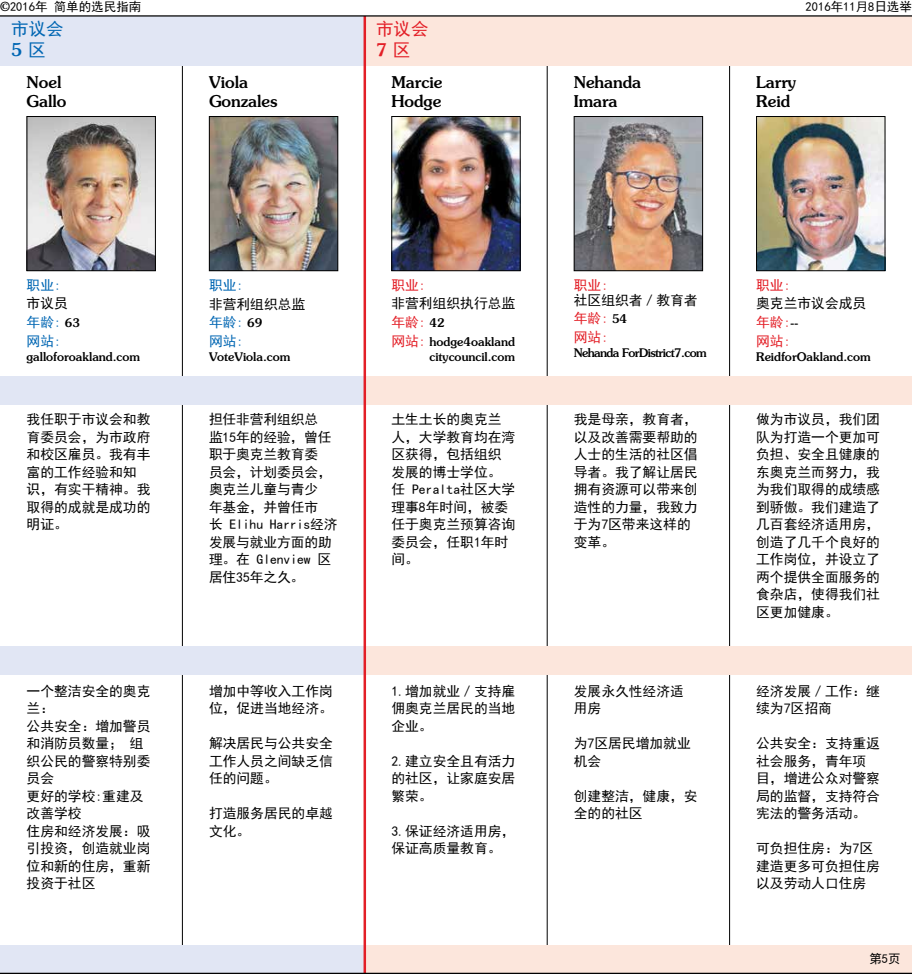
<style>
.page{position:relative;width:912px;height:974px;background:#fff}
.page>*{position:absolute;margin:0;border:0;box-sizing:border-box;transform-origin:0 0}
.t1{font:17.5px "Sim Hei";color:#0066b3}
.t2{font:17.5px "Sim Hei";color:#e31f27}
.t3{font:500 17.5px "Souvenir Std";color:#0066b3}
.t4{font:500 17.5px "Souvenir Std";color:#e31f27}
.t5{font:500 16.25px/18.8px "Souvenir Std";color:#000}
.t6{font:13.75px/17.5px "Sim Hei";color:#000}
.t7{font:13.75px/18.8px "Sim Hei";color:#0066b3}
.t8{font:13.75px "Sim Hei";color:#e31f27}
.t9{font:12.5px "Sim Hei";color:#000}
.t10{font:500 11.88px/15px "Souvenir Std";color:#000;text-align:right}
.t11{font:500 11.88px "Souvenir Std";letter-spacing:-.05em;color:#000}
.s1{font-family:"Souvenir Std";font-weight:500}
.s2{font-family:"Sim Hei";font-weight:400}
.s3{color:#000}
.s4{font-family:"Souvenir Std";font-weight:500;font-size:11.88px;color:#000}
.s5{color:#0066b3}
.s6{font-family:"Souvenir Std";font-weight:500;font-size:11.88px}
.s7{color:#e31f27}
.s8{font-family:"Sim Hei";font-weight:400;font-size:13.75px;color:#e31f27}
</style>
<div class="page">
<img style="left:29px;top:118px;width:125px;height:151px">
<div style="left:27px;top:116px;width:129px;height:155px;border:1px solid #000"></div>
<hr style="left:182px;top:32px;width:1px;height:926px;background:#000">
<img style="left:393px;top:118px;width:125px;height:151px">
<div style="left:391px;top:116px;width:129px;height:155px;border:1px solid #000"></div>
<hr style="left:546px;top:32px;width:1px;height:926px;background:#000">
<img style="left:575px;top:118px;width:125px;height:151px">
<div style="left:573px;top:116px;width:129px;height:155px;border:1px solid #000"></div>
<hr style="left:729px;top:39px;width:1px;height:925px;background:#000">
<img style="left:758px;top:118px;width:125px;height:151px">
<div style="left:756px;top:116px;width:129px;height:155px;border:1px solid #000"></div>
<img style="left:211px;top:118px;width:125px;height:151px">
<div style="left:209px;top:116px;width:129px;height:155px;border:1px solid #000"></div>
<div style="left:0;top:16px;width:364px;height:49px;background:#e1e6f4"></div>
<div style="left:365px;top:16px;width:546px;height:49px;background:#fce6dc"></div>
<div style="left:0;top:376px;width:365px;height:29px;background:#e1e6f4"></div>
<div style="left:0;top:647px;width:365px;height:28px;background:#e1e6f4"></div>
<div style="left:0;top:945px;width:365px;height:29px;background:#e1e6f4"></div>
<div style="left:364px;top:376px;width:547px;height:29px;background:#fce6dc"></div>
<div style="left:364px;top:647px;width:547px;height:28px;background:#fce6dc"></div>
<div style="left:365px;top:945px;width:546px;height:29px;background:#fce6dc"></div>
<hr style="left:363px;top:16px;width:3px;height:957px;background:#e31f27">
<hr style="left:0;top:973px;width:911px;height:1px;background:#000">
<hr style="left:0;top:15px;width:911px;height:2px;background:#000">
<p class="t9" style="left:0;top:0;width:143px"><span class="s1">©</span>2016年 简单的选民指南</p>
<p class="t9" style="left:805px;top:0;width:108px">2016年11月8日选举</p>
<p class="t1" style="left:11px;top:20px;width:54px">市议会</p>
<p class="t3" style="left:11px;top:39px;width:36px">5 <span class="s2">区</span></p>
<p class="t5" style="left:27px;top:72px;width:41px">Noel<br>Gallo</p>
<p class="t5" style="left:209px;top:72px;width:70px">Viola<br>Gonzales</p>
<p class="t2" style="left:376px;top:20px;width:54px">市议会</p>
<p class="t4" style="left:376px;top:39px;width:36px">7 <span class="s2">区</span></p>
<p class="t5" style="left:391px;top:72px;width:53px">Marcie<br>Hodge</p>
<p class="t5" style="left:573px;top:72px;width:69px">Nehanda<br>Imara</p>
<p class="t5" style="left:756px;top:72px;width:41px">Larry<br>Reid</p>
<p class="t7" style="left:27px;top:275px;width:36px">职业:</p>
<p class="t7" style="left:27px;top:294px;width:55px"><span class="s3">市议员</span>年龄: <span class="s4">63</span>网站:</p>
<p class="t10" style="left:27px;top:349px;width:115px">galloforoakland.com</p>
<p class="t6" style="left:27px;top:411px;width:125px">我任职于市议会和教育委员会，为市政府和校区雇员。我有丰富的工作经验和知识，有实干精神。我取得的成就是成功的明证。</p>
<p class="t6" style="left:27px;top:682px;width:125px">一个整洁安全的奥克兰：<br>公共安全：增加警员和消防员数量； 组织公民的警察特别委员会<br>更好的学校:重建及改善学校<br>住房和经济发展：吸引投资，创造就业岗位和新的住房，重新投资于社区</p>
<p class="t7" style="left:209px;top:275px;width:36px">职业:</p>
<p class="t6" style="left:209px;top:294px;width:98px;line-height:18.8px">非营利组织总监<span class="s5">年龄:</span> <span class="s6">69<br></span><span class="s5">网站:</span></p>
<p class="t10" style="left:209px;top:349px;width:83px">VoteViola.com</p>
<p class="t6" style="left:209px;top:411px;width:130px">担任非营利组织总监15年的经验，曾任职于奥克兰教育委<br>员会，计划委员会，奥克兰儿童与青少<br>年基金，并曾任市<br>长 Elihu Harris经济发展与就业方面的助理。在 Glenview 区居住35年之久。</p>
<p class="t6" style="left:209px;top:682px;width:125px">增加中等收入工作岗位，促进当地经济。</p>
<p class="t6" style="left:209px;top:734px;width:125px;text-align:justify">解决居民与公共安全工作人员之间缺乏信任的问题。</p>
<p class="t6" style="left:209px;top:804px;width:125px">打造服务居民的卓越文化。</p>
<p class="t8" style="left:391px;top:278px;width:36px">职业:</p>
<p class="t6" style="left:391px;top:294px;width:125px;line-height:18.8px">非营利组织执行总监<span class="s7">年龄:</span> <span class="s6">42</span></p>
<p class="t10" style="left:391px;top:334px;width:125px"><span class="s8">网站:</span> hodge4oakland citycouncil.com</p>
<p class="t6" style="left:391px;top:411px;width:125px">土生土长的奥克兰人，大学教育均在湾区获得，包括组织发展的博士学位。任 Peralta社区大学理事8年时间，被委任于奥克兰预算咨询委员会，任职1年时间。</p>
<p class="t6" style="left:391px;top:682px;width:125px;text-align:justify">1.增加就业／支持雇佣奥克兰居民的当地企业。</p>
<p class="t6" style="left:391px;top:752px;width:125px;text-align:justify">2.建立安全且有活力的社区，让家庭安居繁荣。</p>
<p class="t6" style="left:391px;top:822px;width:125px">3.保证经济适用房，保证高质量教育。</p>
<p class="t8" style="left:573px;top:278px;width:36px">职业:</p>
<p class="t6" style="left:573px;top:290px;width:125px;line-height:18.8px">社区组织者／教育者<span class="s7">年龄:</span> <span class="s6">54<br></span><span class="s7">网站:</span></p>
<p class="t11" style="left:573px;top:346px;width:134px">Nehanda ForDistrict7.com</p>
<p class="t6" style="left:573px;top:411px;width:125px">我是母亲，教育者，以及改善需要帮助的人士的生活的社区倡导者。我了解让居民拥有资源可以带来创造性的力量，我致力于为7区带来这样的变革。</p>
<p class="t6" style="left:573px;top:682px;width:111px">发展永久性经济适用房</p>
<p class="t6" style="left:573px;top:734px;width:118px">为7区居民增加就业机会</p>
<p class="t6" style="left:573px;top:787px;width:125px">创建整洁，健康，安全的的社区</p>
<p class="t8" style="left:756px;top:278px;width:36px">职业:</p>
<p class="t6" style="left:756px;top:294px;width:111px;line-height:18.8px">奥克兰市议会成员<span class="s7">年龄:</span><span class="s6">--<br></span><span class="s7">网站:</span></p>
<p class="t10" style="left:756px;top:349px;width:116px">ReidforOakland.com</p>
<p class="t6" style="left:756px;top:411px;width:125px;text-align:justify">做为市议员，我们团队为打造一个更加可负担、安全且健康的东奥克兰而努力，我为我们取得的成绩感到骄傲。我们建造了几百套经济适用房，创造了几千个良好的工作岗位，并设立了两个提供全面服务的食杂店，使得我们社区更加健康。</p>
<p class="t6" style="left:756px;top:682px;width:125px">经济发展／工作：继续为7区招商</p>
<p class="t6" style="left:756px;top:734px;width:125px">公共安全：支持重返社会服务，青年项目，增进公众对警察局的监督，支持符合宪法的警务活动。</p>
<p class="t6" style="left:756px;top:839px;width:125px">可负担住房：为7区建造更多可负担住房以及劳动人口住房</p>
<p class="t9" style="left:869px;top:952px;width:33px">第5页</p>
</div>
